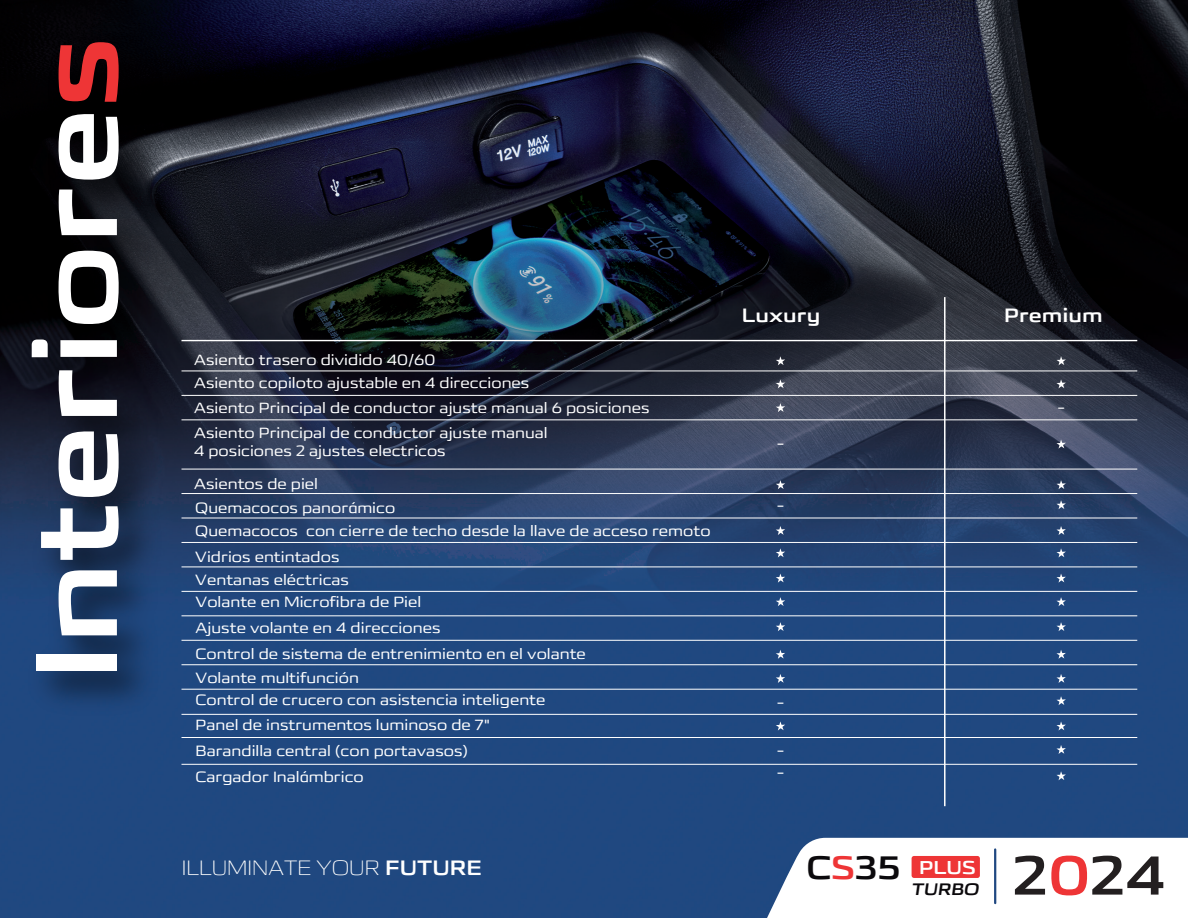
<style>
.page{position:relative;width:1188px;height:918px;background:#fff}
.page>*{position:absolute;margin:0;border:0;box-sizing:border-box;transform-origin:0 0}
.t1{font:116.7px "CHANGANUNITYPES B GB1 0";color:#fff}
.t2{font:55.2px "CHANGANUNITYPES B GB1 0";color:#231f20}
.t3{font:32.7px "CHANGANUNITYPES B GB1 0";color:#0b090c}
.t4{font:21px "CHANGANUNITYPES L GB1 0";color:#fff}
.t5{font:19.5px "CHANGANUNITYPES B GB1 0";color:#fff}
.t6{font:18.75px "CHANGANUNITYPES B GB1 0";color:#fff}
.t7{font:16.8px "CHANGANUNITYPES B GB1 0";color:#0b090c}
.t8{font:15px/25.7px "CHANGANUNITYPES R GB1 0";color:#fff}
.s1{color:#ee3536}
.s2{font-family:"CHANGANUNITYPES B GB1 0"}
</style>
<div class="page">
<img style="left:0;top:0;width:1188px;height:918px">
<hr style="left:182px;top:340px;width:955px;height:1px;background:#fff">
<hr style="left:944px;top:297px;width:2px;height:509px;background:#fff">
<hr style="left:182px;top:371px;width:955px;height:1px;background:#fff">
<hr style="left:182px;top:395px;width:955px;height:1px;background:#fff">
<hr style="left:182px;top:420px;width:955px;height:1px;background:#fff">
<hr style="left:182px;top:469px;width:955px;height:1px;background:#fff">
<hr style="left:182px;top:493px;width:955px;height:1px;background:#fff">
<hr style="left:182px;top:518px;width:955px;height:1px;background:#fff">
<hr style="left:182px;top:542px;width:955px;height:1px;background:#fff">
<hr style="left:182px;top:567px;width:955px;height:1px;background:#fff">
<hr style="left:182px;top:591px;width:955px;height:1px;background:#fff">
<hr style="left:182px;top:615px;width:955px;height:1px;background:#fff">
<hr style="left:182px;top:640px;width:955px;height:1px;background:#fff">
<hr style="left:182px;top:664px;width:955px;height:1px;background:#fff">
<hr style="left:182px;top:689px;width:955px;height:1px;background:#fff">
<hr style="left:182px;top:714px;width:955px;height:1px;background:#fff">
<hr style="left:182px;top:737px;width:955px;height:1px;background:#fff">
<hr style="left:182px;top:764px;width:955px;height:1px;background:#fff">
<svg style="left:762px;top:838px;width:426px;height:80px"></svg>
<div style="left:912px;top:856px;width:68px;height:22px;background:#ee3536;border-radius:3px"></div>
<hr style="left:994px;top:849px;width:2px;height:54px;background:#204881">
<svg style="left:776px;top:356px;width:9px;height:9px"></svg>
<svg style="left:1056px;top:356px;width:10px;height:9px"></svg>
<svg style="left:776px;top:379px;width:9px;height:9px"></svg>
<svg style="left:776px;top:403px;width:9px;height:9px"></svg>
<svg style="left:1056px;top:379px;width:10px;height:9px"></svg>
<svg style="left:1056px;top:440px;width:10px;height:9px"></svg>
<svg style="left:776px;top:480px;width:9px;height:9px"></svg>
<svg style="left:1056px;top:480px;width:10px;height:9px"></svg>
<svg style="left:776px;top:526px;width:9px;height:9px"></svg>
<svg style="left:776px;top:548px;width:9px;height:9px"></svg>
<svg style="left:776px;top:574px;width:9px;height:9px"></svg>
<svg style="left:1056px;top:500px;width:10px;height:9px"></svg>
<svg style="left:1056px;top:526px;width:10px;height:9px"></svg>
<svg style="left:1056px;top:548px;width:10px;height:9px"></svg>
<svg style="left:1056px;top:574px;width:10px;height:9px"></svg>
<svg style="left:776px;top:597px;width:9px;height:9px"></svg>
<svg style="left:776px;top:622px;width:9px;height:9px"></svg>
<svg style="left:776px;top:650px;width:9px;height:9px"></svg>
<svg style="left:776px;top:674px;width:9px;height:9px"></svg>
<svg style="left:1056px;top:597px;width:10px;height:9px"></svg>
<svg style="left:1056px;top:622px;width:10px;height:9px"></svg>
<svg style="left:1056px;top:650px;width:10px;height:9px"></svg>
<svg style="left:1056px;top:674px;width:10px;height:9px"></svg>
<svg style="left:1056px;top:696px;width:10px;height:9px"></svg>
<svg style="left:776px;top:721px;width:9px;height:10px"></svg>
<svg style="left:1056px;top:721px;width:10px;height:10px"></svg>
<svg style="left:1056px;top:745px;width:10px;height:9px"></svg>
<svg style="left:1056px;top:771px;width:10px;height:9px"></svg>
<img style="left:0;top:18px;width:212px;height:715px">
<h1 class="t1" style="left:6px;top:681px;width:646px;rotate:-90deg">Interiore<span class="s1">s</span></h1>
<p class="t8" style="left:194px;top:349px;width:337px;line-height:23px">Asiento trasero dividido 40/60<br>Asiento copiloto ajustable en 4 direcciones</p>
<p class="t8" style="left:194px;top:395px;width:457px;line-height:25.2px">Asiento Principal de conductor ajuste manual 6 posiciones<br>Asiento Principal de conductor ajuste manual</p>
<p class="t8" style="left:194px;top:438px;width:253px">4 posiciones 2 ajustes electricos</p>
<p class="t8" style="left:194px;top:472px;width:203px;line-height:24px">Asientos de piel<br>Quemacocos panorámico</p>
<p class="t8" style="left:195px;top:517px;width:517px;line-height:26.2px">Quemacocos con cierre de techo desde la llave de acceso remoto<br>Vidrios entintados</p>
<p class="t8" style="left:195px;top:569px;width:228px;line-height:22.2px">Ventanas eléctricas<br>Volante en Microfibra de Piel</p>
<p class="t8" style="left:196px;top:615px;width:392px">Ajuste volante en 4 direcciones<br>Control de sistema de entrenimiento en el volante</p>
<p class="t8" style="left:196px;top:667px;width:351px;line-height:22.4px">Volante multifunción<br>Control de crucero con asistencia inteligente</p>
<p class="t8" style="left:196px;top:712px;width:296px">Panel de instrumentos luminoso de 7"<br>Barandilla central (con portavasos)<br>Cargador Inalámbrico</p>
<h3 class="t4" style="left:182px;top:855px;width:302px">ILLUMINATE YOUR <span class="s2">FUTURE</span></h3>
<h3 class="t5" style="left:742px;top:303px;width:80px">Luxury</h3>
<h3 class="t5" style="left:1004px;top:303px;width:100px">Premium</h3>
<p class="t8" style="left:777px;top:431px;width:8px">-</p>
<p class="t8" style="left:777px;top:493px;width:8px">-</p>
<p class="t8" style="left:1058px;top:395px;width:8px">-</p>
<p class="t8" style="left:777px;top:690px;width:8px">-</p>
<p class="t8" style="left:777px;top:739px;width:8px;line-height:22.6px">- -</p>
<h3 class="t3" style="left:806px;top:848px;width:95px">C<span class="s1">S</span>35</h3>
<p class="t6" style="left:919px;top:856px;width:58px">PLUS</p>
<h2 class="t2" style="left:1013px;top:842px;width:155px">2<span class="s1">0</span>24</h2>
<p class="t7" style="left:911px;top:879px;width:72px">TURBO</p>
</div>
